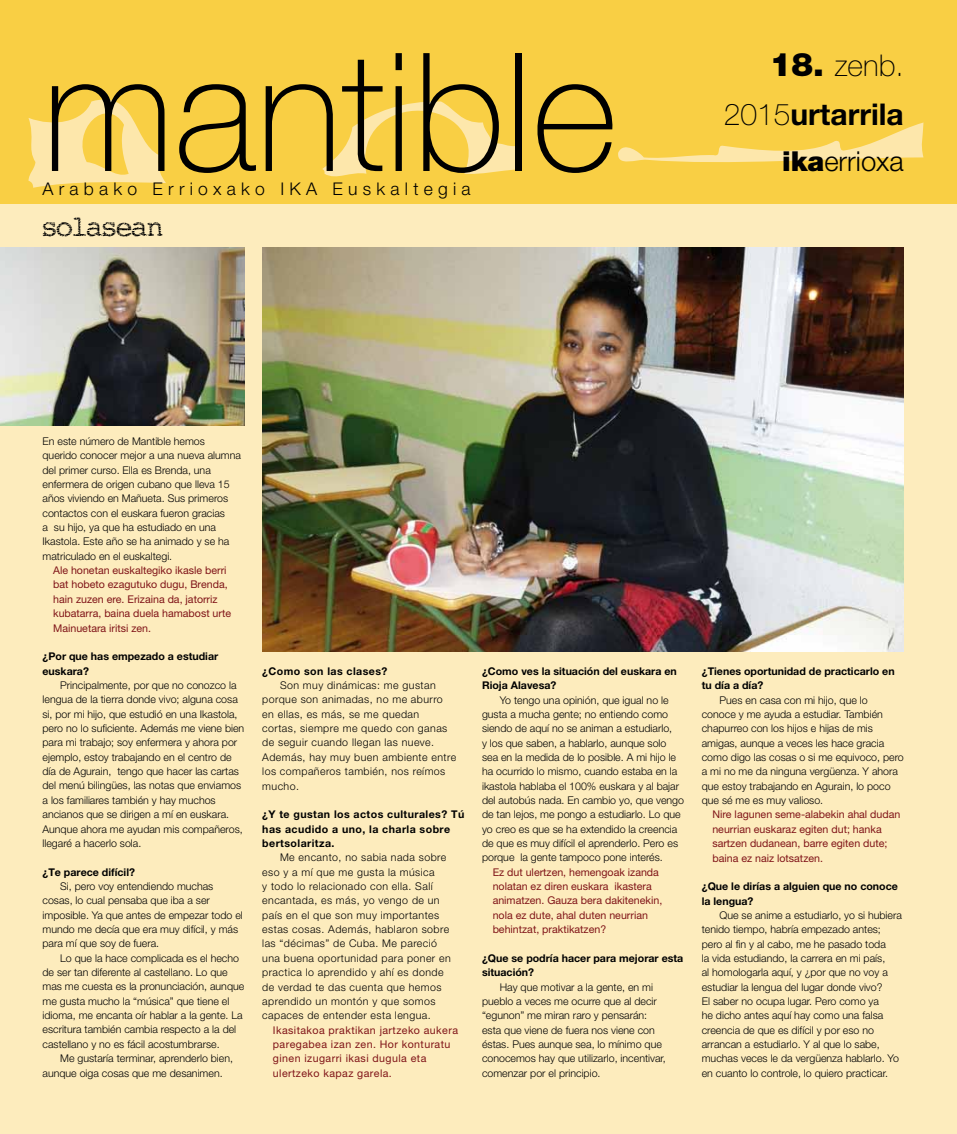
<style>
.page{position:relative;width:957px;height:1134px;background:#fdecbd}
.page>*{position:absolute;margin:0;border:0;box-sizing:border-box;transform-origin:0 0}
.t1{font:100 165px "Helvetica Neue LT Pro";color:#000}
.t2{font:100 30px/48.8px "Helvetica Neue LT Pro";color:#000;text-align:right}
.t3{font:300 27.5px "Helvetica Neue LT Pro";color:#000}
.t4{font:25px "Buttzilla";color:#000}
.t5{font:300 17.5px "Helvetica Neue LT Pro";letter-spacing:.3em;color:#000}
.t6{font:300 10.62px/14.4px "Helvetica Neue LT Pro";color:#000}
.t7{font:300 10.62px/14.4px "Helvetica Neue LT Pro";letter-spacing:.04em;color:#000}
.t8{font:10.62px/14.4px "Helvetica Neue LT Pro";color:#801418}
.t9{font:700 10.62px/14.4px "Helvetica Neue LT Pro";color:#000}
.t10{font:10.62px/14.4px "Helvetica Neue LT Pro";letter-spacing:.04em;color:#801418}
.t11{font:700 10.62px/14.4px "Helvetica Neue LT Pro";letter-spacing:.04em;color:#000}
.s1{font-weight:900;font-size:32.5px}
.s2{font-weight:700}
.s3{font-weight:900}
</style>
<div class="page">
<div style="left:0;top:0;width:957px;height:203px;background:#f9cf44"></div>
<svg style="left:28px;top:99px;width:138px;height:89px"></svg>
<svg style="left:322px;top:101px;width:199px;height:76px"></svg>
<svg style="left:618px;top:122px;width:305px;height:40px"></svg>
<img style="left:262px;top:247px;width:642px;height:404px">
<img style="left:0;top:247px;width:244px;height:178px">
<h1 class="t1" style="left:43px;top:18px;width:577px">mantible</h1>
<h2 class="t2" style="left:724px;top:41px;width:182px"><span class="s1">18.</span> zenb.<br>2015<span class="s2">urtarrila</span></h2>
<h3 class="t3" style="left:782px;top:144px;width:123px"><span class="s3">ika</span>errioxa</h3>
<h3 class="t5" style="left:43px;top:178px;width:429px">Arabako Errioxako IKA Euskaltegia</h3>
<h3 class="t4" style="left:43px;top:216px;width:122px">solasean</h3>
<p class="t6" style="left:43px;top:434px;width:200px">En este número de Mantible hemos querido conocer mejor a una nueva alumna del primer curso. Ella es Brenda, una enfermera de origen cubano que lleva 15 años viviendo en Mañueta. Sus primeros contactos con el euskara fueron gracias<br>a su hijo, ya que ha estudiado en una Ikastola. Este año se ha animado y se ha matriculado en el euskaltegi.</p>
<p class="t8" style="left:53px;top:563px;width:179px">Ale honetan euskaltegiko ikasle berri bat hobeto ezagutuko dugu, Brenda, hain zuzen ere. Erizaina da, jatorriz kubatarra, baina duela hamabost urte Mainuetara iritsi zen.</p>
<p class="t9" style="left:43px;top:649px;width:177px">¿Por que has empezado a estudiar euskara?</p>
<p class="t6" style="left:43px;top:678px;width:203px;text-indent:18px">Principalmente, por que no conozco la lengua de la tierra donde vivo; alguna cosa si, por mi hijo, que estudió en una Ikastola, pero no lo suficiente. Además me viene bien para mi trabajo; soy enfermera y ahora por ejemplo, estoy trabajando en el centro de día de Agurain, tengo que hacer las cartas del menú bilingües, las notas que enviamos a los familiares también y hay muchos ancianos que se dirigen a mí en euskara.<br>Aunque ahora me ayudan mis compañeros, llegaré a hacerlo sola.</p>
<p class="t9" style="left:43px;top:864px;width:94px">¿Te parece difícil?</p>
<p class="t6" style="left:43px;top:879px;width:202px;text-indent:18px">Si, pero voy entendiendo muchas cosas, lo cual pensaba que iba a ser imposible. Ya que antes de empezar todo el mundo me decía que era muy difícil, y más para mí que soy de fuera.</p>
<p class="t6" style="left:43px;top:950px;width:203px;text-indent:18px">Lo que la hace complicada es el hecho de ser tan diferente al castellano. Lo que mas me cuesta es la pronunciación, aunque me gusta mucho la “música” que tiene el idioma, me encanta oír hablar a la gente. La escritura también cambia respecto a la del castellano y no es fácil acostumbrarse.</p>
<p class="t6" style="left:43px;top:1051px;width:192px;text-indent:18px">Me gustaría terminar, aprenderlo bien, aunque oiga cosas que me desanimen.</p>
<p class="t11" style="left:262px;top:663px;width:127px">¿Como son las clases?</p>
<p class="t7" style="left:262px;top:678px;width:195px;text-indent:18px">Son muy dinámicas: me gustan porque son animadas, no me aburro en ellas, es más, se me quedan<br>cortas, siempre me quedo con ganas de seguir cuando llegan las nueve.<br>Además, hay muy buen ambiente entre los compañeros también, nos reímos mucho.</p>
<p class="t11" style="left:262px;top:807px;width:203px">¿Y te gustan los actos culturales? Tú has acudido a uno, la charla sobre bertsolaritza.</p>
<p class="t7" style="left:262px;top:850px;width:190px;text-indent:18px">Me encanto, no sabia nada sobre eso y a mí que me gusta la música<br>y todo lo relacionado con ella. Salí encantada, es más, yo vengo de un país en el que son muy importantes estas cosas. Además, hablaron sobre las “décimas” de Cuba. Me pareció una buena oportunidad para poner en practica lo aprendido y ahí es donde de verdad te das cuenta que hemos aprendido un montón y que somos capaces de entender esta lengua.</p>
<p class="t10" style="left:273px;top:1022px;width:187px">Ikasitakoa praktikan jartzeko aukera paregabea izan zen. Hor konturatu ginen izugarri ikasi dugula eta ulertzeko kapaz garela.</p>
<p class="t9" style="left:482px;top:664px;width:196px">¿Como ves la situación del euskara en<br>Rioja Alavesa?</p>
<p class="t6" style="left:482px;top:692px;width:203px;text-indent:18px">Yo tengo una opinión, que igual no le gusta a mucha gente; no entiendo como siendo de aquí no se animan a estudiarlo,<br>y los que saben, a hablarlo, aunque solo sea en la medida de lo posible. A mi hijo le ha ocurrido lo mismo, cuando estaba en la ikastola hablaba el 100% euskara y al bajar del autobús nada. En cambio yo, que vengo de tan lejos, me pongo a estudiarlo. Lo que yo creo es que se ha extendido la creencia de que es muy difícil el aprenderlo. Pero es porque la gente tampoco pone interés.</p>
<p class="t8" style="left:493px;top:865px;width:171px">Ez dut ulertzen, hemengoak izanda nolatan ez diren euskara ikastera animatzen. Gauza bera dakitenekin, nola ez dute, ahal duten neurrian behintzat, praktikatzen?</p>
<p class="t9" style="left:482px;top:951px;width:203px">¿Que se podría hacer para mejorar esta situación?</p>
<p class="t6" style="left:482px;top:979px;width:185px;text-indent:18px">Hay que motivar a la gente, en mi pueblo a veces me ocurre que al decir “egunon” me miran raro y pensarán: esta que viene de fuera nos viene con éstas. Pues aunque sea, lo mínimo que conocemos hay que utilizarlo, incentivar, comenzar por el principio.</p>
<p class="t9" style="left:702px;top:664px;width:194px">¿Tienes oportunidad de practicarlo en tu día a día?</p>
<p class="t6" style="left:702px;top:692px;width:203px;text-indent:18px">Pues en casa con mi hijo, que lo conoce y me ayuda a estudiar. También chapurreo con los hijos e hijas de mis amigas, aunque a veces les hace gracia como digo las cosas o si me equivoco, pero a mi no me da ninguna vergüenza. Y ahora que estoy trabajando en Agurain, lo poco que sé me es muy valioso.</p>
<p class="t8" style="left:712px;top:807px;width:189px">Nire lagunen seme-alabekin ahal dudan neurrian euskaraz egiten dut; hanka sartzen dudanean, barre egiten dute; baina ez naiz lotsatzen.</p>
<p class="t9" style="left:702px;top:879px;width:198px">¿Que le dirías a alguien que no conoce la lengua?</p>
<p class="t6" style="left:702px;top:908px;width:202px;text-indent:18px">Que se anime a estudiarlo, yo si hubiera tenido tiempo, habría empezado antes; pero al fin y al cabo, me he pasado toda<br>la vida estudiando, la carrera en mi país,<br>al homologarla aquí, y ¿por que no voy a estudiar la lengua del lugar donde vivo?<br>El saber no ocupa lugar. Pero como ya<br>he dicho antes aquí hay como una falsa creencia de que es difícil y por eso no arrancan a estudiarlo. Y al que lo sabe, muchas veces le da vergüenza hablarlo. Yo en cuanto lo controle, lo quiero practicar.</p>
</div>
